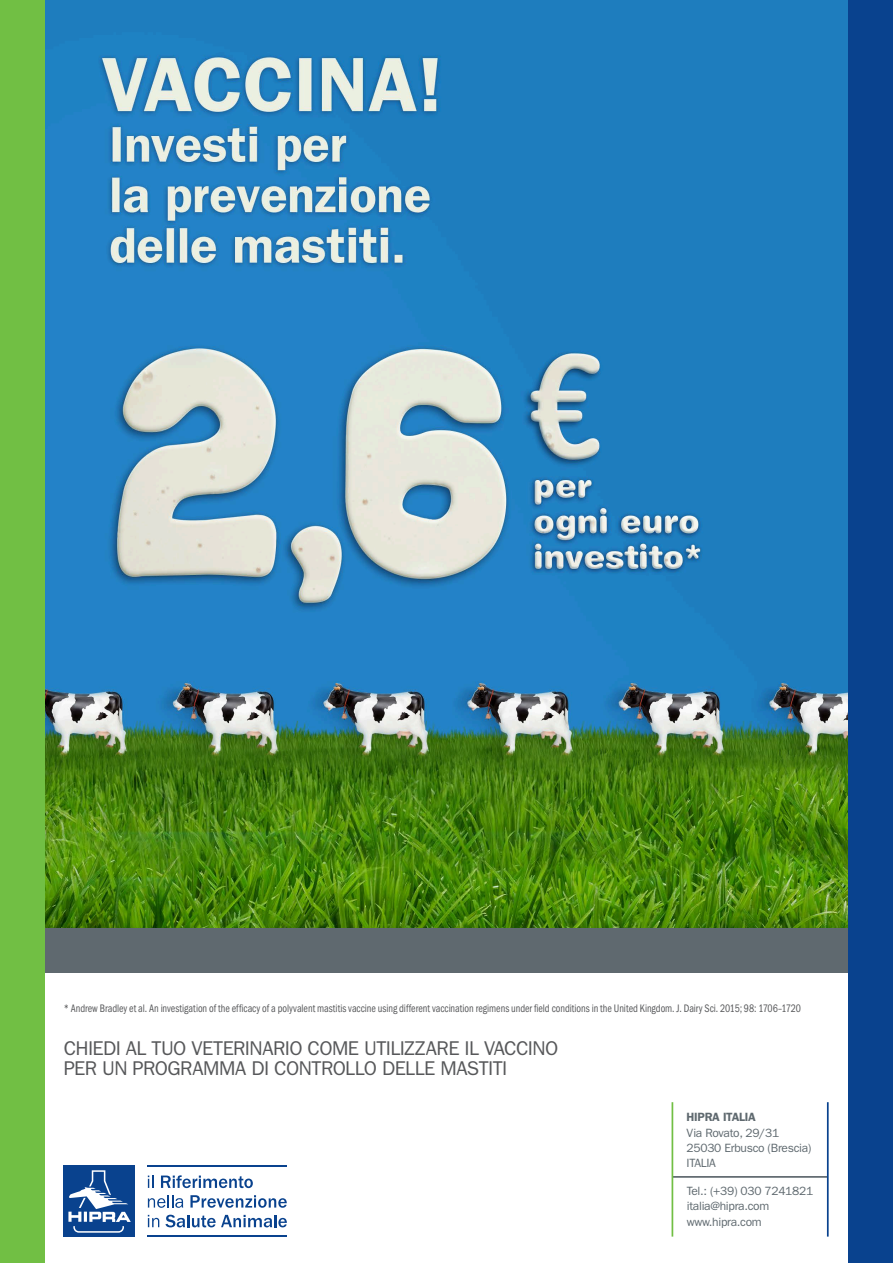
<style>
.page{position:relative;width:893px;height:1263px;background:#fff}
.page>*{position:absolute;margin:0;border:0;box-sizing:border-box;transform-origin:0 0}
.t1{font:19.95px/20px "ITC Franklin Gothic Std";letter-spacing:-.03em;color:#57585a}
.t2{font:12px/15.5px "ITC Franklin Gothic Std";letter-spacing:-.025em;color:#5f696f}
.t3{font:600 12px "ITC Franklin Gothic Std";letter-spacing:-.025em;color:#5f696f}
.t4{font:condensed 11.25px "ITC Franklin Gothic Std";letter-spacing:-.005em;color:#57585a;scale:.9 1}
</style>
<div class="page">
<img style="left:45px;top:0;width:803px;height:747px">
<img style="left:45px;top:747px;width:803px;height:181px">
<hr style="left:672px;top:1176px;width:156px;height:2px;background:#5f696f">
<hr style="left:827px;top:1102px;width:2px;height:134px;background:#09428e">
<hr style="left:672px;top:1102px;width:1px;height:134px;background:#71bf44">
<div style="left:1px;top:928px;width:892px;height:45px;background:#5f696f"></div>
<div style="left:848px;top:0;width:45px;height:1263px;background:#09428e"></div>
<div style="left:0;top:0;width:45px;height:1263px;background:#71bf44"></div>
<svg style="left:148px;top:1175px;width:6px;height:13px"></svg>
<svg style="left:161px;top:1175px;width:92px;height:13px"></svg>
<svg style="left:148px;top:1195px;width:35px;height:13px"></svg>
<svg style="left:190px;top:1195px;width:97px;height:13px"></svg>
<svg style="left:148px;top:1215px;width:11px;height:12px"></svg>
<svg style="left:165px;top:1215px;width:122px;height:12px"></svg>
<hr style="left:148px;top:1165px;width:139px;height:2px;background:#09428e">
<hr style="left:148px;top:1236px;width:139px;height:1px;background:#09428e">
<div style="left:64px;top:1166px;width:71px;height:71px;background:#09428e"></div>
<svg style="left:68px;top:1170px;width:63px;height:63px"></svg>
<p class="t4" style="left:64px;top:1002px;width:820px">* Andrew Bradley et al. An investigation of the efficacy of a polyvalent mastitis vaccine using different vaccination regimens under field conditions in the United Kingdom. J. Dairy Sci. 2015; 98: 1706–1720</p>
<h1 class="t1" style="left:64px;top:1038px;width:496px">CHIEDI AL TUO VETERINARIO COME UTILIZZARE IL VACCINO<br>PER UN PROGRAMMA DI CONTROLLO DELLE MASTITI</h1>
<p class="t3" style="left:687px;top:1110px;width:71px">HIPRA ITALIA</p>
<p class="t2" style="left:687px;top:1125px;width:126px">Via Rovato, 29/31<br>25030 Erbusco (Brescia)<br>ITALIA</p>
<p class="t2" style="left:687px;top:1183px;width:128px">Tel.: (+39) 030 7241821 italia@hipra.com www.hipra.com</p>
</div>
